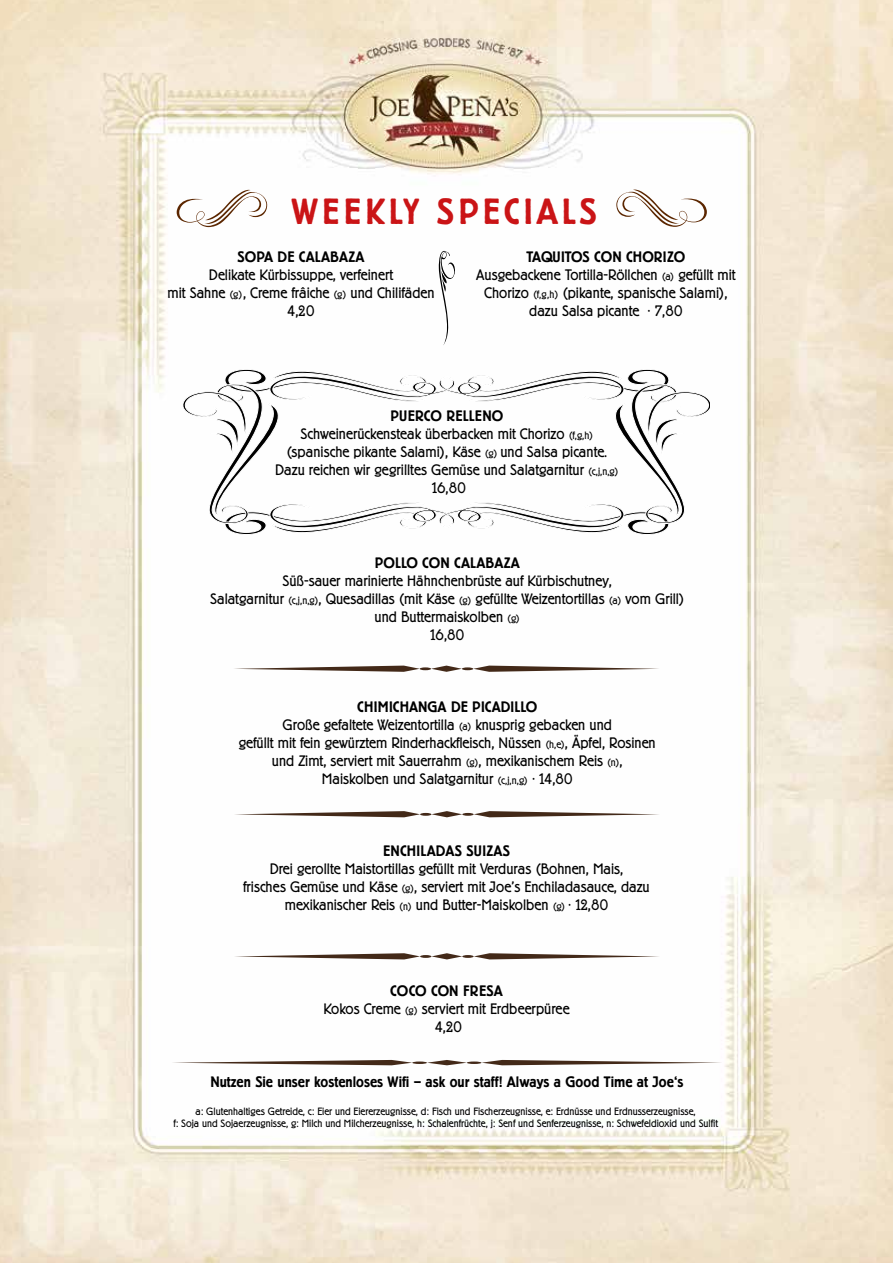
<style>
.page{position:relative;width:893px;height:1263px;background:#fff}
.page>*{position:absolute;margin:0;border:0;box-sizing:border-box;transform-origin:0 0}
.t1{font:54px "Nymphette";color:#5b2600}
.t2{font:500 36px "Berliner Grotesk";color:#ca1416}
.t3{font:300 15px/18px "Berliner Grotesk";color:#000;text-align:center}
.t4{font:500 15px "Berliner Grotesk";color:#000}
.t5{font:500 15px "Berliner Grotesk";letter-spacing:.02em;color:#000}
.t6{font:300 10.5px/12.6px "Berliner Grotesk";color:#000;text-align:center}
.s1{font-weight:500}
.s2{font-size:10.5px}
</style>
<div class="page">
<img style="left:0;top:0;width:893px;height:1263px">
<svg style="left:184px;top:251px;width:526px;height:369px"></svg>
<hr style="left:412px;top:1061px;width:15px;height:3px;background:#432918;border-radius:50%">
<svg style="left:171px;top:1060px;width:241px;height:5px"></svg>
<svg style="left:427px;top:1060px;width:40px;height:5px"></svg>
<hr style="left:467px;top:1061px;width:14px;height:3px;background:#432918;border-radius:50%">
<svg style="left:481px;top:1060px;width:241px;height:5px"></svg>
<svg style="left:234px;top:953px;width:426px;height:6px"></svg>
<svg style="left:234px;top:811px;width:426px;height:6px"></svg>
<svg style="left:233px;top:666px;width:427px;height:6px"></svg>
<svg style="left:616px;top:189px;width:91px;height:38px"></svg>
<h1 class="t1" style="left:175px;top:179px;width:95px">p</h1>
<p class="t4" style="left:238px;top:249px;width:128px">SOPA DE CALABAZA</p>
<h2 class="t2" style="left:292px;top:192px;width:307px">WEEKLY SPECIALS</h2>
<p class="t3" style="left:476px;top:248px;width:261px"><span class="s1">TAQUITOS CON CHORIZO<br></span>Ausgebackene Tortilla-Röllchen <span class="s2">(a)</span> gefüllt mit Chorizo <span class="s2">(f,g,h)</span> (pikante, spanische Salami), dazu Salsa picante · 7,80</p>
<p class="t3" style="left:167px;top:266px;width:269px">Delikate Kürbissuppe, verfeinert<br>mit Sahne <span class="s2">(g)</span>, Creme frâiche <span class="s2">(g)</span> und Chilifäden<br>4,20</p>
<p class="t3" style="left:275px;top:407px;width:345px"><span class="s1">PUERCO RELLENO<br></span>Schweinerückensteak überbacken mit Chorizo <span class="s2">(f,g,h) </span>(spanische pikante Salami), Käse <span class="s2">(g)</span> und Salsa picante.<br>Dazu reichen wir gegrilltes Gemüse und Salatgarnitur <span class="s2">(c,j,n,g)<br></span>16,80</p>
<p class="t4" style="left:375px;top:554px;width:146px">POLLO CON CALABAZA</p>
<p class="t3" style="left:210px;top:572px;width:476px">Süß-sauer marinierte Hähnchenbrüste auf Kürbischutney,<br>Salatgarnitur <span class="s2">(c,j,n,g)</span>, Quesadillas (mit Käse <span class="s2">(g)</span> gefüllte Weizentortillas <span class="s2">(a)</span> vom Grill) und Buttermaiskolben <span class="s2">(g)<br></span>16,80</p>
<p class="t3" style="left:239px;top:698px;width:419px"><span class="s1">CHIMICHANGA DE PICADILLO<br></span>Große gefaltete Weizentortilla <span class="s2">(a)</span> knusprig gebacken und<br>gefüllt mit fein gewürztem Rinderhackfleisch, Nüssen <span class="s2">(h,e)</span>, Äpfel, Rosinen und Zimt, serviert mit Sauerrahm <span class="s2">(g)</span>, mexikanischem Reis <span class="s2">(n)</span>, Maiskolben und Salatgarnitur <span class="s2">(c,j,n,g)</span> · 14,80</p>
<p class="t5" style="left:383px;top:842px;width:128px">ENCHILADAS SUIZAS</p>
<p class="t3" style="left:243px;top:859px;width:408px">Drei gerollte Maistortillas gefüllt mit Verduras (Bohnen, Mais,<br>frisches Gemüse und Käse <span class="s2">(g)</span>, serviert mit Joe’s Enchiladasauce, dazu mexikanischer Reis <span class="s2">(n)</span> und Butter-Maiskolben <span class="s2">(g)</span> · 12,80</p>
<p class="t3" style="left:323px;top:982px;width:248px"><span class="s1">COCO CON FRESA<br></span>Kokos Creme <span class="s2">(g)</span> serviert mit Erdbeerpüree<br>4,20</p>
<p class="t4" style="left:210px;top:1073px;width:474px">Nutzen Sie unser kostenloses Wifi – ask our staff! Always a Good Time at Joe‘s</p>
<p class="t6" style="left:173px;top:1105px;width:546px">a: Glutenhaltiges Getreide, c: Eier und Eiererzeugnisse, d: Fisch und Fischerzeugnisse, e: Erdnüsse und Erdnusserzeugnisse,<br>f: Soja und Sojaerzeugnisse, g: Milch und Milcherzeugnisse, h: Schalenfrüchte, j: Senf und Senferzeugnisse, n: Schwefeldioxid und Sulfit</p>
</div>
